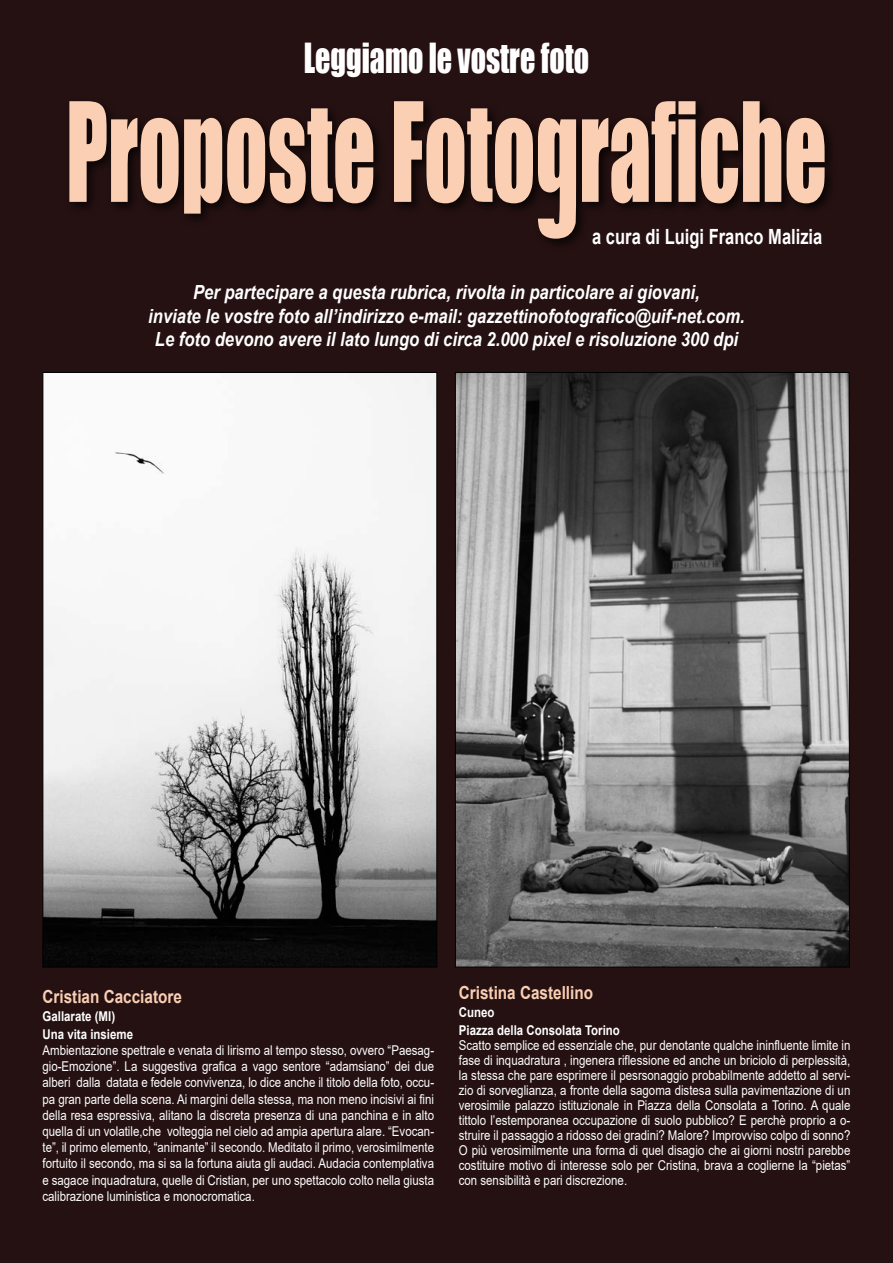
<style>
.page{position:relative;width:893px;height:1263px;background:#261112}
.page>*{position:absolute;margin:0;border:0;box-sizing:border-box;transform-origin:0 0}
.t1{font:38.1px "Impact";color:#fff;scale:.79 1}
.t2{font:700 21px "Arial";color:#fff;scale:.79 1}
.t3{font:italic 700 19.5px/23.4px "Arial";color:#fff;text-align:center;scale:.85 1}
.t4{font:700 18px "Arial";color:#facfb3;scale:.85 1}
.t5{font:13.5px/15px "Arial";color:#fff;text-align:justify;scale:.85 1}
.t6{font:700 13.5px/18px "Arial";color:#fff;scale:.85 1}
</style>
<div class="page">
<div style="left:64px;top:96px;width:774px;height:156px;background:#261112"></div>
<svg style="left:69px;top:101px;width:756px;height:138px"></svg>
<img style="left:457px;top:374px;width:391px;height:591px">
<img style="left:45px;top:374px;width:390px;height:591px">
<h1 class="t1" style="left:304px;top:28px;width:363px">Leggiamo le vostre foto</h1>
<h2 class="t2" style="left:592px;top:222px;width:293px">a cura di Luigi Franco Malizia</h2>
<h3 class="t3" style="left:148px;top:281px;width:703px">Per partecipare a questa rubrica, rivolta in particolare ai giovani,<br>inviate le vostre foto all’indirizzo e-mail: gazzettinofotografico@uif-net.com.<br>Le foto devono avere il lato lungo di circa 2.000 pixel e risoluzione 300 dpi</h3>
<h3 class="t4" style="left:43px;top:984px;width:166px">Cristian Cacciatore</h3>
<p class="t6" style="left:43px;top:1007px;width:108px">Gallarate (MI)<br>Una vita insieme</p>
<p class="t5" style="left:43px;top:1042px;width:462px;line-height:16.2px">Ambientazione spettrale e venata di lirismo al tempo stesso, ovvero “Paesag&shy;gio-Emozione”. La suggestiva grafica a vago sentore “adamsiano” dei due alberi dalla datata e fedele convivenza, lo dice anche il titolo della foto, occu&shy;pa gran parte della scena. Ai margini della stessa, ma non meno incisivi ai fini della resa espressiva, alitano la discreta presenza di una panchina e in alto quella di un volatile,che volteggia nel cielo ad ampia apertura alare. “Evocan&shy;te”, il primo elemento, “animante” il secondo. Meditato il primo, verosimilmente fortuito il secondo, ma si sa la fortuna aiuta gli audaci. Audacia contemplativa e sagace inquadratura, quelle di Cristian, per uno spettacolo colto nella giusta calibrazione luministica e monocromatica.</p>
<h3 class="t4" style="left:459px;top:980px;width:160px">Cristina Castellino</h3>
<p class="t6" style="left:459px;top:1003px;width:191px">Cuneo<br>Piazza della Consolata Torino</p>
<p class="t5" style="left:459px;top:1038px;width:462px">Scatto semplice ed essenziale che, pur denotante qualche ininfluente limite in fase di inquadratura , ingenera riflessione ed anche un briciolo di perplessità, la stessa che pare esprimere il pesrsonaggio probabilmente addetto al servi&shy;zio di sorveglianza, a fronte della sagoma distesa sulla pavimentazione di un verosimile palazzo istituzionale in Piazza della Consolata a Torino. A quale tittolo l’estemporanea occupazione di suolo pubblico? E perchè proprio a o&shy;struire il passaggio a ridosso dei gradini? Malore? Improvviso colpo di sonno?<br>O più verosimilmente una forma di quel disagio che ai giorni nostri parebbe costituire motivo di interesse solo per Cristina, brava a coglierne la “pietas” con sensibilità e pari discrezione.</p>
</div>
